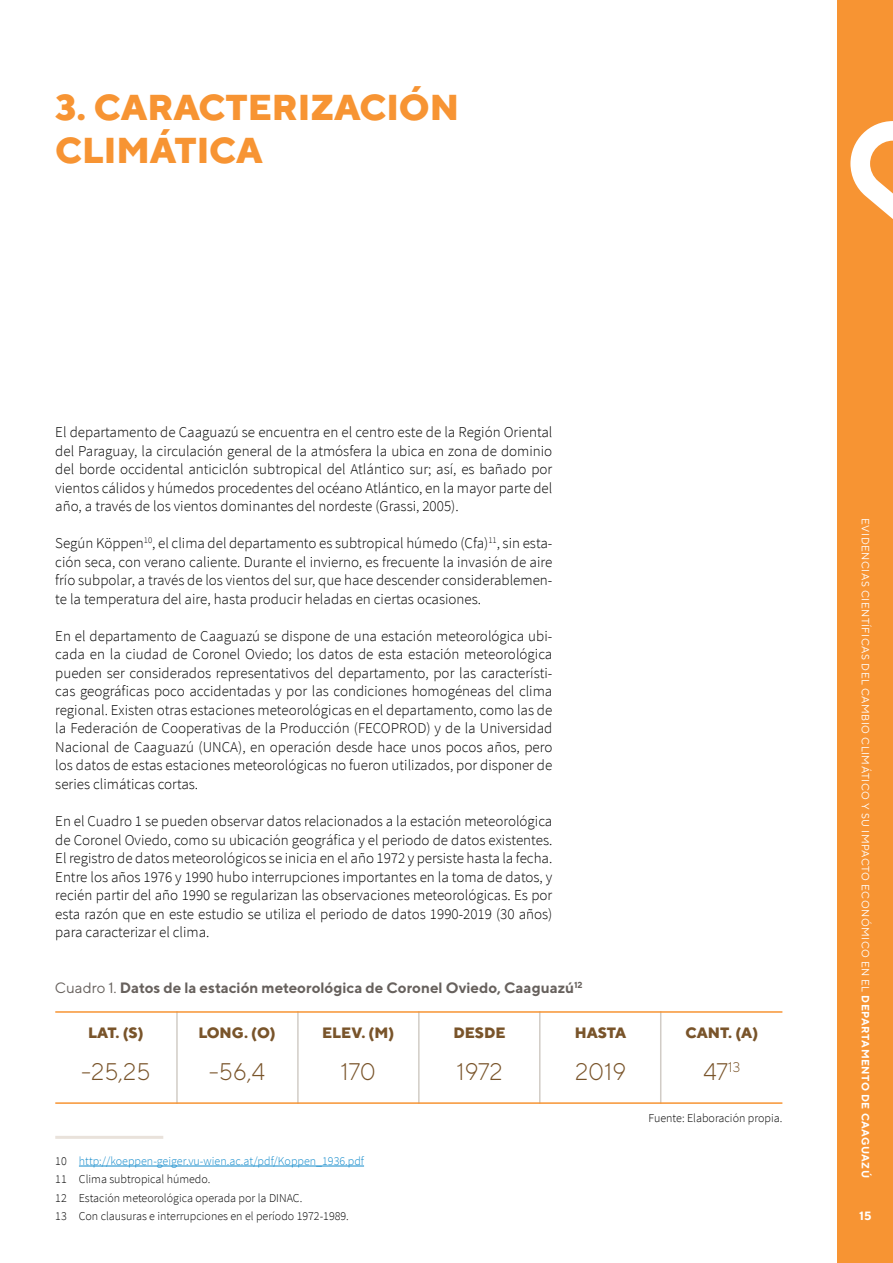
<style>
.page{position:relative;width:893px;height:1263px;background:#fff}
.page>*{position:absolute;margin:0;border:0;box-sizing:border-box;transform-origin:0 0}
.titulo_1{font:800 36px/43.2px "TT Norms";color:#f79433}
.llamadas{font:300 24px "TT Norms";color:#79542a}
.Texto_corrido{font:300 15px/18.5px "Source Sans Pro";color:#000;text-align:justify}
.Texto_corrido-2{font:700 15px "TT Norms";color:#67615d}
.llamadas-2{font:800 15px "TT Norms";color:#79542a}
.Texto_corrido_footno{font:300 12px "Source Sans Pro";color:#000}
.footnotes{font:300 12px "Source Sans Pro";color:#118acb}
.footnotes-2{font:300 12px "Source Sans Pro";color:#000}
.t1{font:700 12px "TT Norms";color:#fff}
.t2{font:10.5px "TT Norms";letter-spacing:.05em;color:#fff}
.s1{font-weight:400}
.s2{color:#000}
.s3{font-weight:700}
</style>
<div class="page">
<hr style="left:55px;top:1136px;width:108px;height:3px;background:#e9e2db">
<hr style="left:79px;top:1165px;width:285px;height:1px;background:#118acb">
<hr style="left:176px;top:1011px;width:2px;height:93px;background:#d1ccc6">
<hr style="left:297px;top:1011px;width:2px;height:93px;background:#d1ccc6">
<hr style="left:418px;top:1011px;width:2px;height:93px;background:#d1ccc6">
<hr style="left:539px;top:1011px;width:1px;height:93px;background:#d1ccc6">
<hr style="left:660px;top:1011px;width:1px;height:93px;background:#d1ccc6">
<hr style="left:55px;top:1011px;width:727px;height:2px;background:#f79433">
<hr style="left:55px;top:1102px;width:727px;height:2px;background:#f79433">
<div style="left:838px;top:0;width:55px;height:1263px;background:#f79433"></div>
<svg style="left:850px;top:121px;width:43px;height:98px"></svg>
<p class="titulo_1" style="left:55px;top:84px;width:405px">3. CARACTERIZACIÓN<br>CLIMÁTICA</p>
<p class="Texto_corrido" style="left:55px;top:423px;width:499px">El departamento de Caaguazú se encuentra en el centro este de la Región Oriental del Paraguay, la circulación general de la atmósfera la ubica en zona de dominio del borde occidental anticiclón subtropical del Atlántico sur; así, es bañado por vientos cálidos y húmedos procedentes del océano Atlántico, en la mayor parte del año, a través de los vientos dominantes del nordeste (Grassi, 2005).</p>
<p class="Texto_corrido" style="left:55px;top:534px;width:499px">Según Köppen<sup>10</sup>, el clima del departamento es subtropical húmedo (Cfa)<sup>11</sup>, sin esta&shy;ción seca, con verano caliente. Durante el invierno, es frecuente la invasión de aire frío subpolar, a través de los vientos del sur, que hace descender considerablemen&shy;te la temperatura del aire, hasta producir heladas en ciertas ocasiones.</p>
<p class="Texto_corrido" style="left:55px;top:627px;width:499px">En el departamento de Caaguazú se dispone de una estación meteorológica ubi&shy;cada en la ciudad de Coronel Oviedo; los datos de esta estación meteorológica pueden ser considerados representativos del departamento, por las característi&shy;cas geográficas poco accidentadas y por las condiciones homogéneas del clima regional. Existen otras estaciones meteorológicas en el departamento, como las de la Federación de Cooperativas de la Producción (FECOPROD) y de la Universidad Nacional de Caaguazú (UNCA), en operación desde hace unos pocos años, pero los datos de estas estaciones meteorológicas no fueron utilizados, por disponer de series climáticas cortas.</p>
<p class="Texto_corrido" style="left:55px;top:812px;width:499px">En el Cuadro 1 se pueden observar datos relacionados a la estación meteorológica de Coronel Oviedo, como su ubicación geográfica y el periodo de datos existentes.<br>El registro de datos meteorológicos se inicia en el año 1972 y persiste hasta la fecha.<br>Entre los años 1976 y 1990 hubo interrupciones importantes en la toma de datos, y recién partir del año 1990 se regularizan las observaciones meteorológicas. Es por esta razón que en este estudio se utiliza el periodo de datos 1990-2019 (30 años) para caracterizar el clima.</p>
<p class="Texto_corrido-2" style="left:55px;top:978px;width:529px"><span class="s1">Cuadro 1.</span> Datos de la estación meteorológica de Coronel Oviedo, Caaguazú<sup>12</sup></p>
<p class="llamadas-2" style="left:88px;top:1023px;width:57px">LAT. (S)</p>
<p class="llamadas" style="left:81px;top:1057px;width:71px">-25,25</p>
<p class="llamadas-2" style="left:198px;top:1023px;width:79px">LONG. (O)</p>
<p class="llamadas" style="left:209px;top:1057px;width:58px">-56,4</p>
<p class="llamadas-2" style="left:322px;top:1023px;width:73px">ELEV. (M)</p>
<p class="llamadas" style="left:341px;top:1057px;width:37px">170</p>
<p class="llamadas-2" style="left:453px;top:1023px;width:54px">DESDE</p>
<p class="llamadas" style="left:456px;top:1057px;width:48px">1972</p>
<p class="llamadas-2" style="left:575px;top:1023px;width:53px">HASTA</p>
<p class="llamadas" style="left:575px;top:1057px;width:53px">2019</p>
<p class="footnotes" style="left:55px;top:1153px;width:310px"><span class="s2">10</span> http://koeppen-geiger.vu-wien.ac.at/pdf/Koppen_1936.pdf</p>
<p class="footnotes-2" style="left:55px;top:1172px;width:157px">11 Clima subtropical húmedo.</p>
<p class="Texto_corrido_footno" style="left:55px;top:1190px;width:249px">12 Estación meteorológica operada por la DINAC.</p>
<p class="Texto_corrido_footno" style="left:55px;top:1209px;width:295px">13 Con clausuras e interrupciones en el período 1972-1989.</p>
<p class="llamadas-2" style="left:685px;top:1023px;width:74px">CANT. (A)</p>
<p class="llamadas" style="left:703px;top:1057px;width:38px">47<sup>13</sup></p>
<p class="footnotes-2" style="left:649px;top:1111px;width:135px">Fuente: Elaboración propia.</p>
<p class="t2" style="left:872px;top:518px;width:661px;rotate:90deg">EVIDENCIAS CIENTÍFICAS DEL CAMBIO CLIMÁTICO Y SU IMPACTO ECONÓMICO EN EL <span class="s3">DEPARTAMENTO DE CAAGUAZÚ</span></p>
<p class="t1" style="left:859px;top:1209px;width:14px">15</p>
<p class="t1" style="left:855px;top:1209px;width:14px">15</p>
</div>
